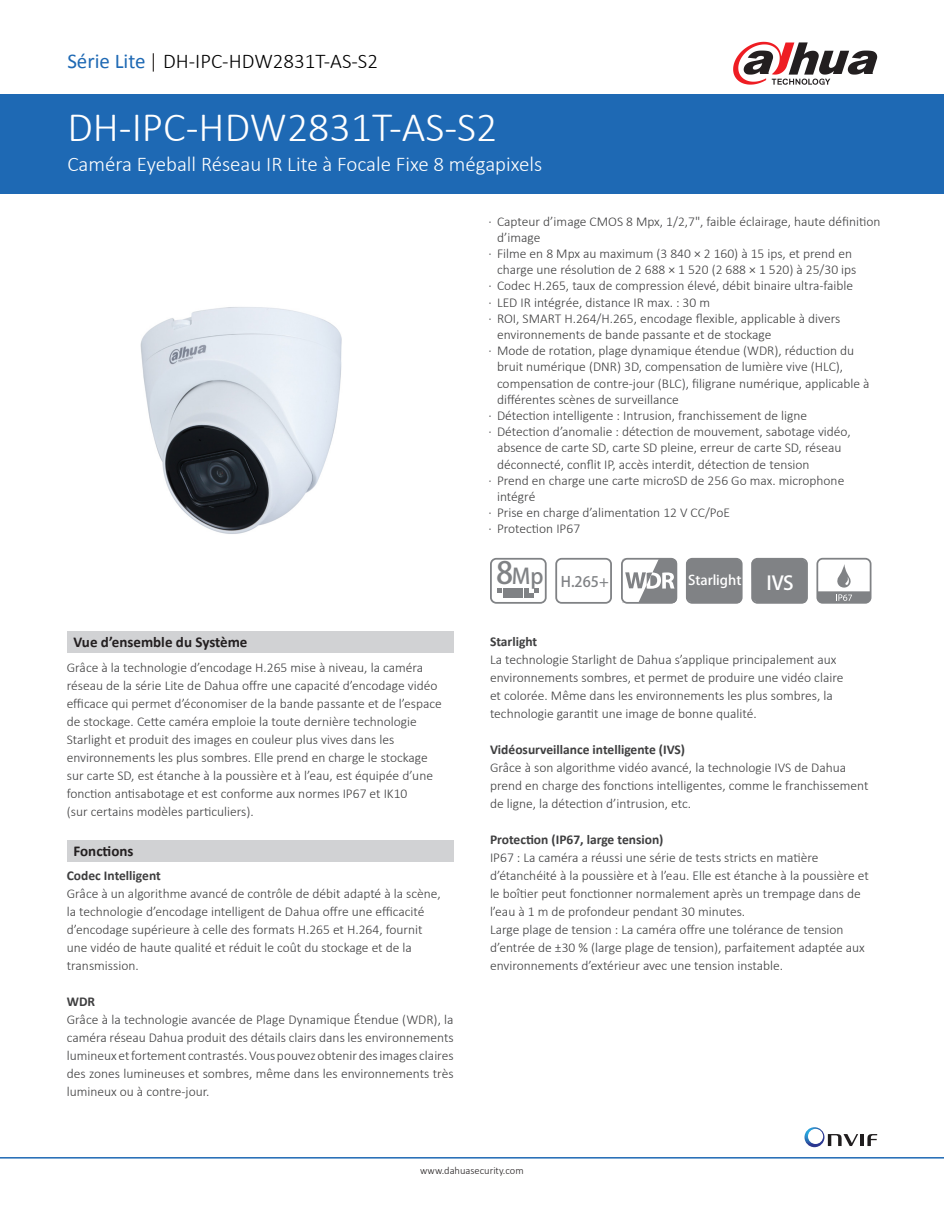
<style>
.page{position:relative;width:944px;height:1214px;background:#fff}
.page>*{position:absolute;margin:0;border:0;box-sizing:border-box;transform-origin:0 0}
.t1{font:300 42px "Calibri";color:#fff}
.t2{font:300 21px "Calibri";color:#fff}
.t3{font:300 21px "Calibri";color:#000}
.t4{font:19.05px "Adobe Heiti Std";color:#fff}
.t5{font:700 15px "Calibri";color:#231f20}
.t6{font:14.4px "Adobe Heiti Std";color:#808285}
.t7{font:300 13.5px/18px "Calibri";color:#3e3e3f}
.t8{font:700 13.5px "Calibri";color:#3e3e3f}
.t9{font:13.35px "Adobe Heiti Std";color:#fff}
.t10{font:300 10.5px "Calibri";color:#231f20}
.s1{font-weight:400;color:#1e69b4}
.s2{color:#1b1513}
</style>
<div class="page">
<div style="left:0;top:94px;width:944px;height:100px;background:#1e69b4"></div>
<hr style="left:0;top:1157px;width:944px;height:1px;background:#1e69b4">
<svg style="left:733px;top:42px;width:144px;height:43px"></svg>
<img style="left:140px;top:307px;width:202px;height:227px">
<svg style="left:860px;top:1134px;width:3px;height:12px"></svg>
<svg style="left:867px;top:1134px;width:10px;height:12px"></svg>
<svg style="left:804px;top:1127px;width:54px;height:20px"></svg>
<div style="left:67px;top:631px;width:386px;height:22px;background:#d1d2d4"></div>
<div style="left:67px;top:840px;width:386px;height:21px;background:#d1d2d4"></div>
<svg style="left:490px;top:558px;width:56px;height:45px"></svg>
<svg style="left:555px;top:558px;width:57px;height:45px"></svg>
<svg style="left:621px;top:558px;width:56px;height:45px"></svg>
<div style="left:686px;top:558px;width:56px;height:45px;background:#808285"></div>
<div style="left:751px;top:558px;width:56px;height:45px;background:#808285"></div>
<svg style="left:816px;top:558px;width:55px;height:45px"></svg>
<h2 class="t3" style="left:67px;top:48px;width:312px"><span class="s1">Série Lite</span> <span class="s2">|</span> DH-IPC-HDW2831T-AS-S2</h2>
<h1 class="t1" style="left:67px;top:101px;width:432px">DH-IPC-HDW2831T-AS-S2</h1>
<h2 class="t2" style="left:67px;top:151px;width:476px">Caméra Eyeball Réseau IR Lite à Focale Fixe 8 mégapixels</h2>
<p class="t7" style="left:488px;top:212px;width:393px">· Capteur d’image CMOS 8 Mpx, 1/2,7", faible éclairage, haute définition</p>
<p class="t7" style="left:497px;top:228px;width:45px">d’image</p>
<p class="t7" style="left:488px;top:244px;width:365px">· Filme en 8 Mpx au maximum (3 840 × 2 160) à 15 ips, et prend en</p>
<p class="t7" style="left:497px;top:260px;width:361px">charge une résolution de 2 688 × 1 520 (2 688 × 1 520) à 25/30 ips</p>
<p class="t7" style="left:488px;top:277px;width:366px">· Codec H.265, taux de compression élevé, débit binaire ultra-faible</p>
<p class="t7" style="left:488px;top:293px;width:223px">· LED IR intégrée, distance IR max. : 30 m</p>
<p class="t7" style="left:488px;top:309px;width:353px">· ROI, SMART H.264/H.265, encodage flexible, applicable à divers</p>
<p class="t7" style="left:497px;top:325px;width:276px">environnements de bande passante et de stockage</p>
<p class="t7" style="left:488px;top:341px;width:367px">· Mode de rotation, plage dynamique étendue (WDR), réduction du</p>
<p class="t7" style="left:497px;top:358px;width:348px">bruit numérique (DNR) 3D, compensation de lumière vive (HLC),</p>
<p class="t7" style="left:497px;top:374px;width:374px">compensation de contre-jour (BLC), filigrane numérique, applicable à</p>
<p class="t7" style="left:497px;top:390px;width:183px">différentes scènes de surveillance</p>
<p class="t7" style="left:488px;top:406px;width:320px">· Détection intelligente : Intrusion, franchissement de ligne</p>
<p class="t7" style="left:488px;top:422px;width:364px">· Détection d’anomalie : détection de mouvement, sabotage vidéo,</p>
<p class="t7" style="left:497px;top:439px;width:346px">absence de carte SD, carte SD pleine, erreur de carte SD, réseau</p>
<p class="t7" style="left:497px;top:455px;width:314px">déconnecté, conflit IP, accès interdit, détection de tension</p>
<p class="t7" style="left:488px;top:471px;width:357px">· Prend en charge une carte microSD de 256 Go max. microphone</p>
<p class="t7" style="left:497px;top:487px;width:40px">intégré</p>
<p class="t7" style="left:488px;top:503px;width:243px">· Prise en charge d’alimentation 12 V CC/PoE</p>
<p class="t7" style="left:488px;top:520px;width:93px">· Protection IP67</p>
<p class="t5" style="left:74px;top:632px;width:175px">Vue d’ensemble du Système</p>
<p class="t7" style="left:67px;top:658px;width:376px">Grâce à la technologie d’encodage H.265 mise à niveau, la caméra réseau de la série Lite de Dahua offre une capacité d’encodage vidéo efficace qui permet d’économiser de la bande passante et de l’espace de stockage. Cette caméra emploie la toute dernière technologie Starlight et produit des images en couleur plus vives dans les environnements les plus sombres. Elle prend en charge le stockage sur carte SD, est étanche à la poussière et à l’eau, est équipée d’une fonction antisabotage et est conforme aux normes IP67 et IK10<br>(sur certains modèles particuliers).</p>
<p class="t5" style="left:74px;top:841px;width:61px">Fonctions</p>
<p class="t8" style="left:67px;top:867px;width:95px">Codec Intelligent</p>
<p class="t7" style="left:67px;top:884px;width:375px">Grâce à un algorithme avancé de contrôle de débit adapté à la scène, la technologie d’encodage intelligent de Dahua offre une efficacité d’encodage supérieure à celle des formats H.265 et H.264, fournit une vidéo de haute qualité et réduit le coût du stockage et de la transmission.</p>
<p class="t8" style="left:67px;top:993px;width:30px">WDR</p>
<p class="t7" style="left:67px;top:1010px;width:388px;text-align:justify">Grâce à la technologie avancée de Plage Dynamique Étendue (WDR), la caméra réseau Dahua produit des détails clairs dans les environnements lumineux et fortement contrastés. Vous pouvez obtenir des images claires des zones lumineuses et sombres, même dans les environnements très lumineux ou à contre-jour.</p>
<p class="t6" style="left:496px;top:573px;width:114px"><sup>8</sup><sup>Mp</sup> H.265+</p>
<p class="t9" style="left:688px;top:572px;width:55px">Starlight</p>
<h3 class="t4" style="left:766px;top:571px;width:29px">IVS</h3>
<p class="t8" style="left:490px;top:633px;width:49px">Starlight</p>
<p class="t7" style="left:490px;top:650px;width:355px">La technologie Starlight de Dahua s’applique principalement aux environnements sombres, et permet de produire une vidéo claire et colorée. Même dans les environnements les plus sombres, la technologie garantit une image de bonne qualité.</p>
<p class="t8" style="left:490px;top:741px;width:197px">Vidéosurveillance intelligente (IVS)</p>
<p class="t7" style="left:490px;top:758px;width:380px">Grâce à son algorithme vidéo avancé, la technologie IVS de Dahua prend en charge des fonctions intelligentes, comme le franchissement de ligne, la détection d’intrusion, etc.</p>
<p class="t8" style="left:490px;top:831px;width:175px">Protection (IP67, large tension)</p>
<p class="t7" style="left:490px;top:848px;width:380px">IP67 : La caméra a réussi une série de tests stricts en matière d’étanchéité à la poussière et à l’eau. Elle est étanche à la poussière et le boîtier peut fonctionner normalement après un trempage dans de l’eau à 1 m de profondeur pendant 30 minutes.<br>Large plage de tension : La caméra offre une tolérance de tension d’entrée de ±30 % (large plage de tension), parfaitement adaptée aux environnements d’extérieur avec une tension instable.</p>
<p class="t10" style="left:420px;top:1163px;width:105px">www.dahuasecurity.com</p>
</div>
